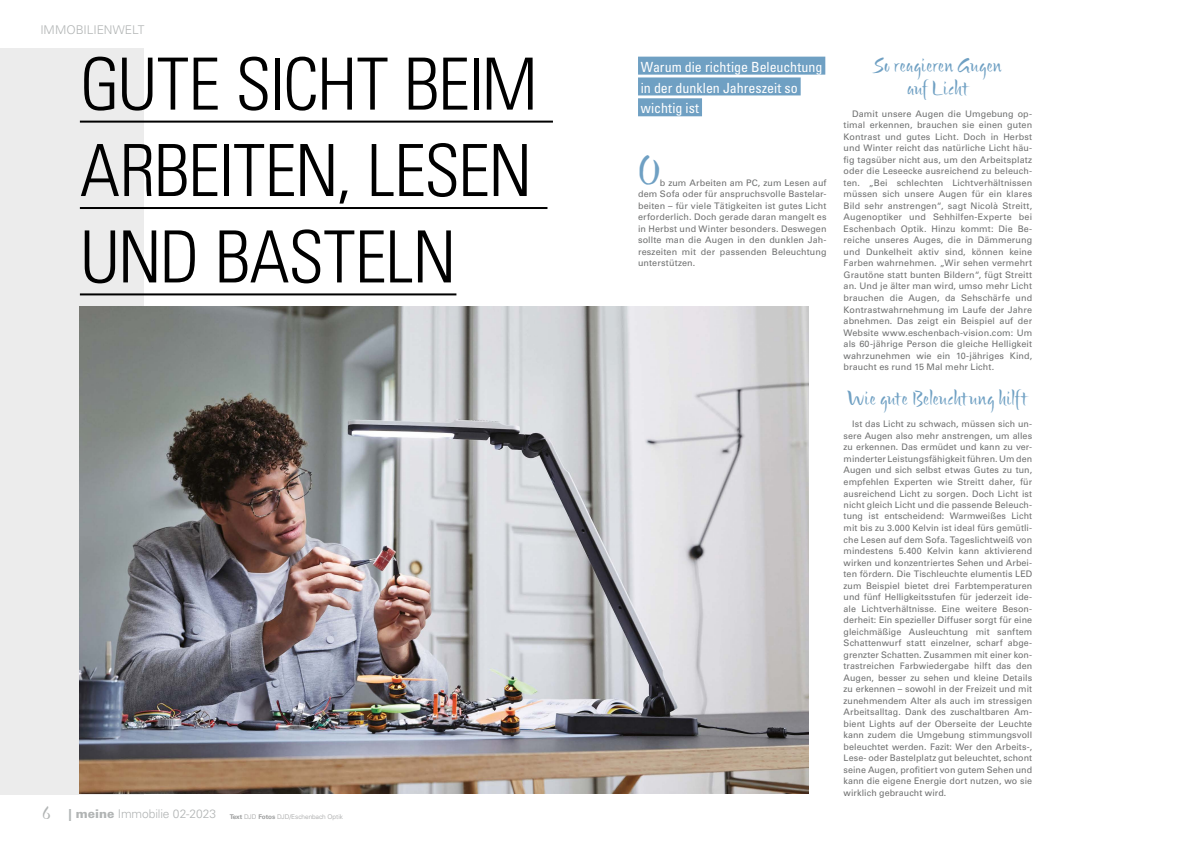
<style>
.page{position:relative;width:1191px;height:842px;background:#fff}
.page>*{position:absolute;margin:0;border:0;box-sizing:border-box;transform-origin:0 0}
.t1{font:300 condensed 72px/86.4px "Univers LT Std";letter-spacing:-.025em;color:#000;text-align:justify}
.t2{font:40px "Bette ITC Std";color:#6fa0c3}
.t3{font:20px/23px "Bette ITC Std";letter-spacing:.015em;color:#6fa0c3;text-align:center}
.t4{font:condensed 14px/20.8px "Univers LT Std";letter-spacing:-.005em;color:#fff}
.t5{font:300 12px "Univers LT Std";letter-spacing:-.005em;color:#b1b4b4}
.t6{font:9px/11.5px "Univers LT Std";letter-spacing:.01em;color:#6f7070;text-align:justify}
.t7{font:300 6.5px "Univers LT Std";color:#9d9e9e}
.s1{font-family:"Bette ITC Std";font-weight:400;font-size:20px}
.s2{font-weight:900}
.s3{font-weight:700}
</style>
<div class="page">
<div style="left:0;top:48px;width:144px;height:746px;background:#ececec"></div>
<img style="left:80px;top:306px;width:728px;height:488px">
<hr style="left:80px;top:121px;width:473px;height:2px;background:#000">
<hr style="left:80px;top:207px;width:467px;height:2px;background:#000">
<hr style="left:80px;top:293px;width:376px;height:2px;background:#000">
<div style="left:638px;top:57px;width:187px;height:18px;background:#6fa0c3"></div>
<div style="left:638px;top:77px;width:162px;height:18px;background:#6fa0c3"></div>
<div style="left:638px;top:98px;width:64px;height:18px;background:#6fa0c3"></div>
<h3 class="t5" style="left:40px;top:22px;width:106px">IMMOBILIENWELT</h3>
<h1 class="t1" style="left:80px;top:41px;width:459px">GUTE SICHT BEIM ARBEITEN, LESEN UND BASTELN</h1>
<h3 class="t4" style="left:641px;top:56px;width:183px">Warum die richtige Beleuchtung in der dunklen Jahreszeit so wichtig ist</h3>
<h2 class="t2" style="left:638px;top:147px;width:24px">O</h2>
<p class="t6" style="left:638px;top:177px;width:190px;text-indent:22px">b zum Arbeiten am PC, zum Lesen auf dem Sofa oder für anspruchsvolle Bastelar&shy;beiten – für viele Tätigkeiten ist gutes Licht erforderlich. Doch gerade daran mangelt es in Herbst und Winter besonders. Deswegen sollte man die Augen in den dunklen Jah&shy;reszeiten mit der passenden Beleuchtung unterstützen.</p>
<h3 class="t5" style="left:43px;top:807px;width:175px"><span class="s1">6</span> <span class="s2">| meine</span> Immobilie 02-2023</h3>
<p class="t7" style="left:230px;top:813px;width:115px"><span class="s3">Text</span> DJD <span class="s3">Fotos</span> DJD/Eschenbach Optik</p>
<h3 class="t3" style="left:874px;top:55px;width:129px">So reagieren Augen auf Licht</h3>
<p class="t6" style="left:843px;top:108px;width:190px;text-indent:9px">Damit unsere Augen die Umgebung op&shy;timal erkennen, brauchen sie einen guten Kontrast und gutes Licht. Doch in Herbst und Winter reicht das natürliche Licht häu&shy;fig tagsüber nicht aus, um den Arbeitsplatz oder die Leseecke ausreichend zu beleuch&shy;ten. „Bei schlechten Lichtverhältnissen müssen sich unsere Augen für ein klares Bild sehr anstrengen“, sagt Nicolà Streitt, Augenoptiker und Sehhilfen-Experte bei Eschenbach Optik. Hinzu kommt: Die Be&shy;reiche unseres Auges, die in Dämmerung und Dunkelheit aktiv sind, können keine Farben wahrnehmen. „Wir sehen vermehrt Grautöne statt bunten Bildern“, fügt Streitt an. Und je älter man wird, umso mehr Licht brauchen die Augen, da Sehschärfe und Kontrastwahrnehmung im Laufe der Jahre abnehmen. Das zeigt ein Beispiel auf der Website www.eschenbach-vision.com: Um als 60-jährige Person die gleiche Helligkeit wahrzunehmen wie ein 10-jähriges Kind, braucht es rund 15 Mal mehr Licht.</p>
<h3 class="t3" style="left:848px;top:389px;width:181px">Wie gute Beleuchtung hilft</h3>
<p class="t6" style="left:843px;top:419px;width:190px;text-indent:9px">Ist das Licht zu schwach, müssen sich un&shy;sere Augen also mehr anstrengen, um alles zu erkennen. Das ermüdet und kann zu ver&shy;minderter Leistungsfähigkeit führen. Um den Augen und sich selbst etwas Gutes zu tun, empfehlen Experten wie Streitt daher, für ausreichend Licht zu sorgen. Doch Licht ist nicht gleich Licht und die passende Beleuch&shy;tung ist entscheidend: Warmweißes Licht mit bis zu 3.000 Kelvin ist ideal fürs gemütli&shy;che Lesen auf dem Sofa. Tageslichtweiß von mindestens 5.400 Kelvin kann aktivierend wirken und konzentriertes Sehen und Arbei&shy;ten fördern. Die Tischleuchte elumentis LED zum Beispiel bietet drei Farbtemperaturen und fünf Helligkeitsstufen für jederzeit ide&shy;ale Lichtverhältnisse. Eine weitere Beson&shy;derheit: Ein spezieller Diffuser sorgt für eine gleichmäßige Ausleuchtung mit sanftem Schattenwurf statt einzelner, scharf abge&shy;grenzter Schatten. Zusammen mit einer kon&shy;trastreichen Farbwiedergabe hilft das den Augen, besser zu sehen und kleine Details zu erkennen – sowohl in der Freizeit und mit zunehmendem Alter als auch im stressigen Arbeitsalltag. Dank des zuschaltbaren Am&shy;bient Lights auf der Oberseite der Leuchte kann zudem die Umgebung stimmungsvoll beleuchtet werden. Fazit: Wer den Arbeits-, Lese- oder Bastelplatz gut beleuchtet, schont seine Augen, profitiert von gutem Sehen und kann die eigene Energie dort nutzen, wo sie wirklich gebraucht wird.</p>
</div>
